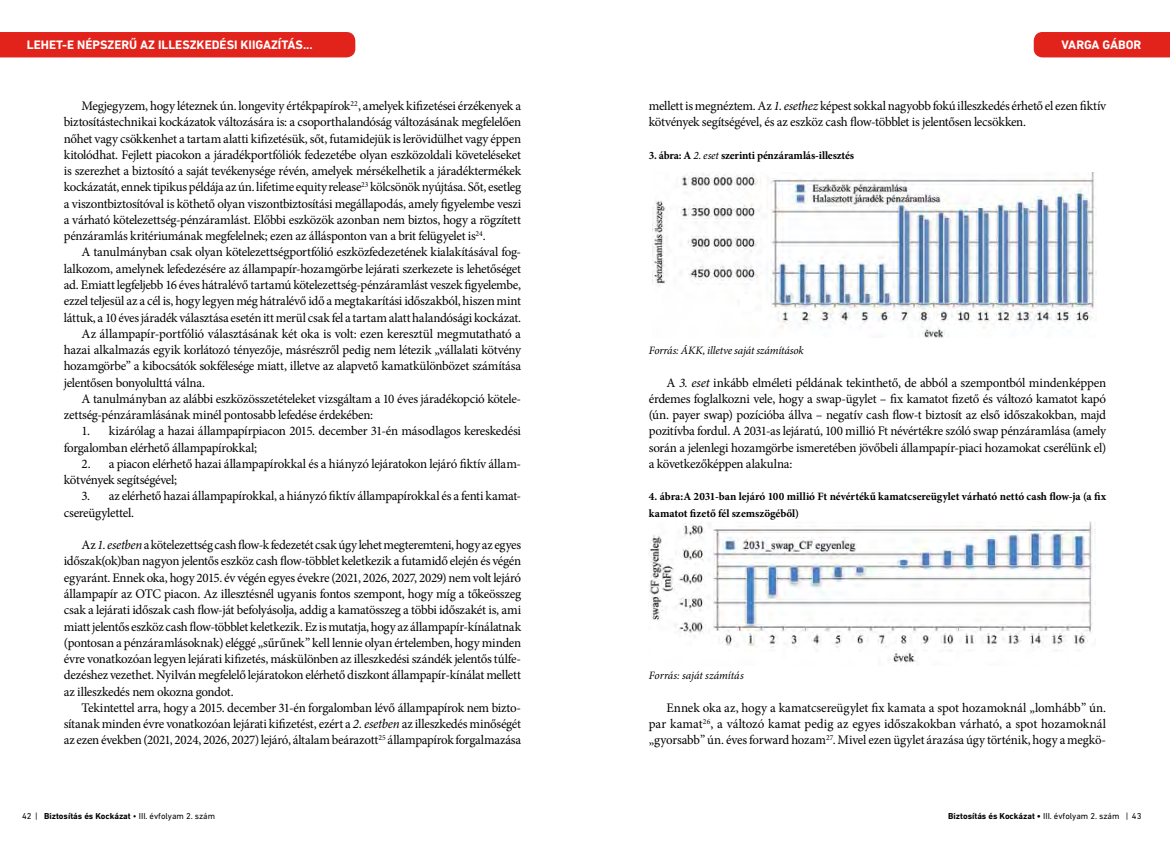
<style>
.page{position:relative;width:1170px;height:844px;background:#fff}
.page>*{position:absolute;margin:0;border:0;box-sizing:border-box;transform-origin:0 0}
.t1{font:13.12px/16.2px "Minion Pro";letter-spacing:-.02em;color:#000;text-align:justify}
.t2{font:700 12.5px "DIN Next LT Pro";color:#fff}
.t3{font:700 11.25px/16.2px "Minion Pro";letter-spacing:-.005em;color:#000}
.t4{font:italic 11.25px "Minion Pro";letter-spacing:-.01em;color:#000}
.t5{font:8.75px "DIN Next LT Pro";color:#000}
.t6{font:700 8.75px "DIN Next LT Pro";color:#000}
.s1{font-style:italic}
.s2{font-weight:400;font-style:italic}
.s3{font-weight:700}
.s4{font-weight:400}
</style>
<div class="page">
<img style="left:652px;top:173px;width:444px;height:165px">
<div style="left:0;top:32px;width:355px;height:25px;background:#e2231b"></div>
<img style="left:649px;top:521px;width:446px;height:142px">
<div style="left:1033px;top:32px;width:136px;height:25px;background:#e2231b"></div>
<div style="left:739px;top:294px;width:15px;height:15px;background:#fff"></div>
<p class="t2" style="left:27px;top:38px;width:287px">LEHET-E NÉPSZERŰ AZ ILLESZKEDÉSI KIIGAZÍTÁS...</p>
<p class="t2" style="left:1061px;top:38px;width:82px">VARGA GÁBOR</p>
<p class="t1" style="left:64px;top:98px;width:459px;text-indent:18px">Megjegyzem, hogy léteznek ún. longevity értékpapírok<sup>22</sup>, amelyek kifizetései érzékenyek a biztosítástechnikai kockázatok változására is: a csoporthalandóság változásának megfelelően nőhet vagy csökkenhet a tartam alatti kifizetésük, sőt, futamidejük is lerövidülhet vagy éppen kitolódhat. Fejlett piacokon a járadékportfóliók fedezetébe olyan eszközoldali követeléseket is szerezhet a biztosító a saját tevékenysége révén, amelyek mérsékelhetik a járadéktermékek kockázatát, ennek tipikus példája az ún. lifetime equity release<sup>23</sup> kölcsönök nyújtása. Sőt, esetleg a viszontbiztosítóval is köthető olyan viszontbiztosítási megállapodás, amely figyelembe veszi a várható kötelezettség-pénzáramlást. Előbbi eszközök azonban nem biztos, hogy a rögzített pénzáramlás kritériumának megfelelnek; ezen az állásponton van a brit felügyelet is<sup>24</sup>.</p>
<p class="t1" style="left:81px;top:244px;width:441px">A tanulmányban csak olyan kötelezettségportfólió eszközfedezetének kialakításával fog-</p>
<p class="t1" style="left:64px;top:260px;width:459px">lalkozom, amelynek lefedezésére az állampapír-hozamgörbe lejárati szerkezete is lehetőséget</p>
<p class="t1" style="left:64px;top:276px;width:459px">ad. Emiatt legfeljebb 16 éves hátralévő tartamú kötelezettség-pénzáramlást veszek figyelembe,</p>
<p class="t1" style="left:64px;top:293px;width:459px">ezzel teljesül az a cél is, hogy legyen még hátralévő idő a megtakarítási időszakból, hiszen mint</p>
<p class="t1" style="left:64px;top:309px;width:459px">láttuk, a 10 éves járadék választása esetén itt merül csak fel a tartam alatt halandósági kockázat.</p>
<p class="t1" style="left:81px;top:325px;width:441px">Az állampapír-portfólió választásának két oka is volt: ezen keresztül megmutatható a</p>
<p class="t1" style="left:64px;top:341px;width:459px">hazai alkalmazás egyik korlátozó tényezője, másrészről pedig nem létezik „vállalati kötvény</p>
<p class="t1" style="left:64px;top:358px;width:459px">hozamgörbe” a kibocsátók sokfélesége miatt, illetve az alapvető kamatkülönbözet számítása</p>
<p class="t1" style="left:64px;top:374px;width:143px">jelentősen bonyolulttá válna.</p>
<p class="t1" style="left:81px;top:390px;width:441px">A tanulmányban az alábbi eszközösszetételeket vizsgáltam a 10 éves járadékopció kötele-</p>
<p class="t1" style="left:64px;top:406px;width:311px">zettség-pénzáramlásának minél pontosabb lefedése érdekében:</p>
<p class="t1" style="left:64px;top:423px;width:458px;text-indent:18px">1. kizárólag a hazai állampapírpiacon 2015. december 31-én másodlagos kereskedési forgalomban elérhető állampapírokkal;</p>
<p class="t1" style="left:64px;top:455px;width:459px;text-indent:18px">2. a piacon elérhető hazai állampapírokkal és a hiányzó lejáratokon lejáró fiktív állam&shy;kötvények segítségével;</p>
<p class="t1" style="left:64px;top:488px;width:459px;text-indent:18px">3. az elérhető hazai állampapírokkal, a hiányzó fiktív állampapírokkal és a fenti kamat&shy;csereügylettel.</p>
<p class="t1" style="left:64px;top:536px;width:459px;text-indent:18px">Az <span class="s1">1. esetben</span> a kötelezettség cash flow-k fedezetét csak úgy lehet megteremteni, hogy az egyes időszak(ok)ban nagyon jelentős eszköz cash flow-többlet keletkezik a futamidő elején és végén egyaránt. Ennek oka, hogy 2015. év végén egyes évekre (2021, 2026, 2027, 2029) nem volt lejáró állampapír az OTC piacon. Az illesztésnél ugyanis fontos szempont, hogy míg a tőkeösszeg csak a lejárati időszak cash flow-ját befolyásolja, addig a kamatösszeg a többi időszakét is, ami miatt jelentős eszköz cash flow-többlet keletkezik. Ez is mutatja, hogy az állampapír-kínálatnak (pontosan a pénzáramlásoknak) eléggé „sűrűnek” kell lennie olyan értelemben, hogy minden évre vonatkozóan legyen lejárati kifizetés, máskülönben az illeszkedési szándék jelentős túlfe&shy;dezéshez vezethet. Nyilván megfelelő lejáratokon elérhető diszkont állampapír-kínálat mellett az illeszkedés nem okozna gondot.</p>
<p class="t1" style="left:64px;top:699px;width:459px;text-indent:18px">Tekintettel arra, hogy a 2015. december 31-én forgalomban lévő állampapírok nem bizto&shy;sítanak minden évre vonatkozóan lejárati kifizetést, ezért a <span class="s1">2. esetben</span> az illeszkedés minőségét az ezen években (2021, 2024, 2026, 2027) lejáró, általam beárazott<sup>25</sup> állampapírok forgalmazása</p>
<p class="t1" style="left:648px;top:98px;width:459px">mellett is megnéztem. Az <span class="s1">1. esethez</span> képest sokkal nagyobb fokú illeszkedés érhető el ezen fiktív kötvények segítségével, és az eszköz cash flow-többlet is jelentősen lecsökken.</p>
<p class="t3" style="left:648px;top:147px;width:207px">3. ábra: A <span class="s2">2. eset</span> szerinti pénzáramlás-illesztés</p>
<p class="t4" style="left:648px;top:342px;width:156px">Forrás: ÁKK, illetve saját számítások</p>
<p class="t1" style="left:648px;top:374px;width:459px;text-indent:18px">A <span class="s1">3. eset</span> inkább elméleti példának tekinthető, de abból a szempontból mindenképpen érdemes foglalkozni vele, hogy a swap-ügylet – fix kamatot fizető és változó kamatot kapó (ún. payer swap) pozícióba állva – negatív cash flow-t biztosít az első időszakokban, majd pozitívba fordul. A 2031-as lejáratú, 100 millió Ft névértékre szóló swap pénzáramlása (amely során a jelenlegi hozamgörbe ismeretében jövőbeli állampapír-piaci hozamokat cserélünk el) a következőképpen alakulna:</p>
<p class="t3" style="left:648px;top:488px;width:459px">4. ábra:A 2031-ban lejáró 100 millió Ft névértékű kamatcsereügylet várható nettó cash flow-ja (a fix kamatot fizető fél szemszögéből)</p>
<p class="t4" style="left:648px;top:667px;width:96px">Forrás: saját számítás</p>
<p class="t1" style="left:648px;top:699px;width:459px;text-indent:18px">Ennek oka az, hogy a kamatcsereügylet fix kamata a spot hozamoknál „lomhább” ún. par kamat<sup>26</sup>, a változó kamat pedig az egyes időszakokban várható, a spot hozamoknál „gyorsabb” ún. éves forward hozam<sup>27</sup>. Mivel ezen ügylet árazása úgy történik, hogy a megkö-</p>
<p class="t5" style="left:22px;top:810px;width:194px">42 | <span class="s3">Biztosítás és Kockázat</span> • III. évfolyam 2. szám</p>
<p class="t6" style="left:948px;top:810px;width:195px">Biztosítás és Kockázat • <span class="s4">III. évfolyam 2. szám | 43</span></p>
</div>
